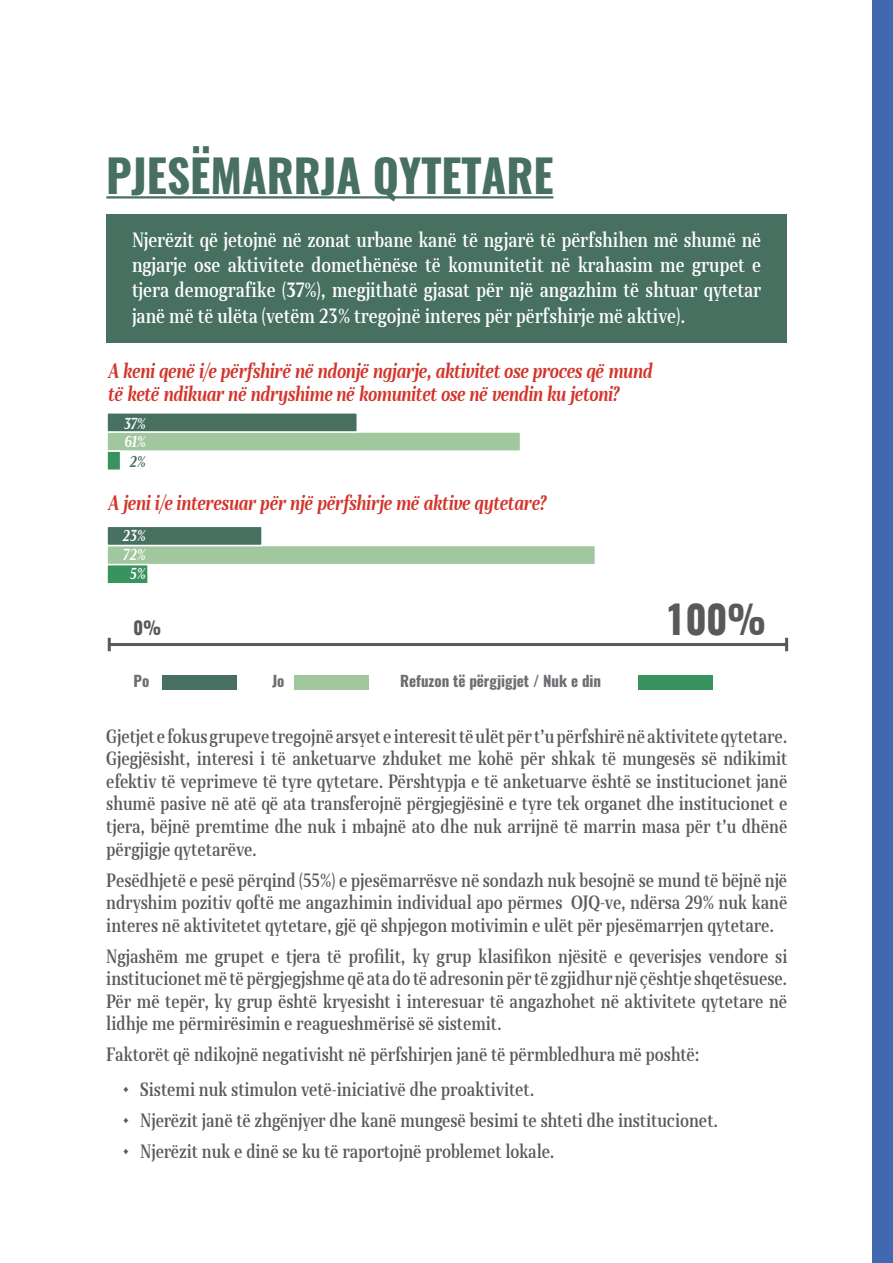
<style>
.page{position:relative;width:893px;height:1263px;background:#fff}
.page>*{position:absolute;margin:0;border:0;box-sizing:border-box;transform-origin:0 0}
.t1{font:700 45px "Oswald";color:#477061}
.t2{font:700 38.7px "Oswald";color:#58595b}
.t3{font:700 19.5px/23.4px "Skola Serif Cn It";letter-spacing:-.01em;color:#d2342a}
.t4{font:500 19.35px/25.2px "Skola Serif Cn";color:#fff;text-align:justify}
.t5{font:500 18px/22.5px "Skola Serif Cn";color:#58595b;text-align:justify}
.t6{font:700 18px "Oswald";color:#58595b}
.t7{font:700 15px "Oswald";color:#6d6e71}
.t8{font:700 14.85px "Skola Serif Cn It";letter-spacing:-.02em;color:#fff}
.t9{font:700 14.85px "Skola Serif Cn It";color:#477061}
.s1{font-weight:700}
</style>
<div class="page">
<hr style="left:106px;top:196px;width:447px;height:2px;background:#477061">
<div style="left:106px;top:214px;width:681px;height:128px;background:#477061"></div>
<hr style="left:109px;top:643px;width:678px;height:3px;background:#58595b">
<svg style="left:108px;top:638px;width:3px;height:13px"></svg>
<svg style="left:785px;top:638px;width:3px;height:13px"></svg>
<div style="left:162px;top:675px;width:75px;height:14px;background:#477061"></div>
<div style="left:295px;top:675px;width:74px;height:14px;background:#a1c79f"></div>
<div style="left:639px;top:675px;width:74px;height:14px;background:#39935e"></div>
<div style="left:106px;top:545px;width:490px;height:20px;background:#a1c79f;border:2px solid #fff"></div>
<div style="left:106px;top:526px;width:157px;height:20px;background:#477061;border:2px solid #fff"></div>
<div style="left:106px;top:564px;width:43px;height:20px;background:#39935e;border:2px solid #fff"></div>
<div style="left:106px;top:431px;width:415px;height:21px;background:#a1c79f;border:2px solid #fff"></div>
<div style="left:106px;top:412px;width:252px;height:21px;background:#477061;border:2px solid #fff"></div>
<div style="left:106px;top:450px;width:15px;height:21px;background:#39935e;border:2px solid #fff"></div>
<div style="left:873px;top:0;width:20px;height:1263px;background:#4069b2"></div>
<h1 class="t1" style="left:106px;top:152px;width:449px">PJESËMARRJA QYTETARE</h1>
<p class="t4" style="left:132px;top:227px;width:631px">Njerëzit që jetojnë në zonat urbane kanë të ngjarë të përfshihen më shumë në ngjarje ose aktivitete domethënëse të komunitetit në krahasim me grupet e tjera demografike (<span class="s1">37</span>%), megjithatë gjasat për një angazhim të shtuar qytetar janë më të ulëta (vetëm 23% tregojnë interes për përfshirje më aktive).</p>
<p class="t3" style="left:108px;top:359px;width:546px">A keni qenë i/e përfshirë në ndonjë ngjarje, aktivitet ose proces që mund të ketë ndikuar në ndryshime në komunitet ose në vendin ku jetoni?</p>
<p class="t8" style="left:124px;top:414px;width:24px">37%</p>
<p class="t8" style="left:124px;top:433px;width:23px">61%</p>
<p class="t9" style="left:129px;top:453px;width:18px">2%</p>
<p class="t3" style="left:108px;top:491px;width:440px">A jeni i/e interesuar për një përfshirje më aktive qytetare?</p>
<p class="t8" style="left:122px;top:527px;width:25px">23%</p>
<p class="t8" style="left:123px;top:546px;width:24px">72%</p>
<p class="t8" style="left:130px;top:564px;width:18px">5%</p>
<p class="t6" style="left:133px;top:618px;width:29px">0%</p>
<p class="t7" style="left:133px;top:672px;width:17px">Po</p>
<p class="t7" style="left:272px;top:672px;width:14px">Jo</p>
<p class="t7" style="left:400px;top:672px;width:203px">Refuzon të përgjigjet / Nuk e din</p>
<h2 class="t2" style="left:665px;top:598px;width:102px">100%</h2>
<p class="t5" style="left:106px;top:725px;width:683px">Gjetjet e fokus grupeve tregojnë arsyet e interesit të ulët për t’u përfshirë në aktivitete qytetare.<br>Gjegjësisht, interesi i të anketuarve zhduket me kohë për shkak të mungesës së ndikimit efektiv të veprimeve të tyre qytetare. Përshtypja e të anketuarve është se institucionet janë shumë pasive në atë që ata transferojnë përgjegjësinë e tyre tek organet dhe institucionet e tjera, bëjnë premtime dhe nuk i mbajnë ato dhe nuk arrijnë të marrin masa për t’u dhënë përgjigje qytetarëve.</p>
<p class="t5" style="left:106px;top:868px;width:683px">Pesëdhjetë e pesë përqind (55%) e pjesëmarrësve në sondazh nuk besojnë se mund të bëjnë një ndryshim pozitiv qoftë me angazhimin individual apo përmes OJQ-ve, ndërsa 29% nuk kanë interes në aktivitetet qytetare, gjë që shpjegon motivimin e ulët për pjesëmarrjen qytetare.</p>
<p class="t5" style="left:106px;top:944px;width:683px">Ngjashëm me grupet e tjera të profilit, ky grup klasifikon njësitë e qeverisjes vendore si institucionet më të përgjegjshme që ata do të adresonin për të zgjidhur një çështje shqetësuese.<br>Për më tepër, ky grup është kryesisht i interesuar të angazhohet në aktivitete qytetare në lidhje me përmirësimin e reagueshmërisë së sistemit.</p>
<p class="t5" style="left:106px;top:1043px;width:595px">Faktorët që ndikojnë negativisht në përfshirjen janë të përmbledhura më poshtë:</p>
<p class="t5" style="left:123px;top:1078px;width:413px">• Sistemi nuk stimulon vetë-iniciativë dhe proaktivitet.</p>
<p class="t5" style="left:123px;top:1109px;width:596px">• Njerëzit janë të zhgënjyer dhe kanë mungesë besimi te shteti dhe institucionet.</p>
<p class="t5" style="left:123px;top:1140px;width:433px">• Njerëzit nuk e dinë se ku të raportojnë problemet lokale.</p>
</div>
